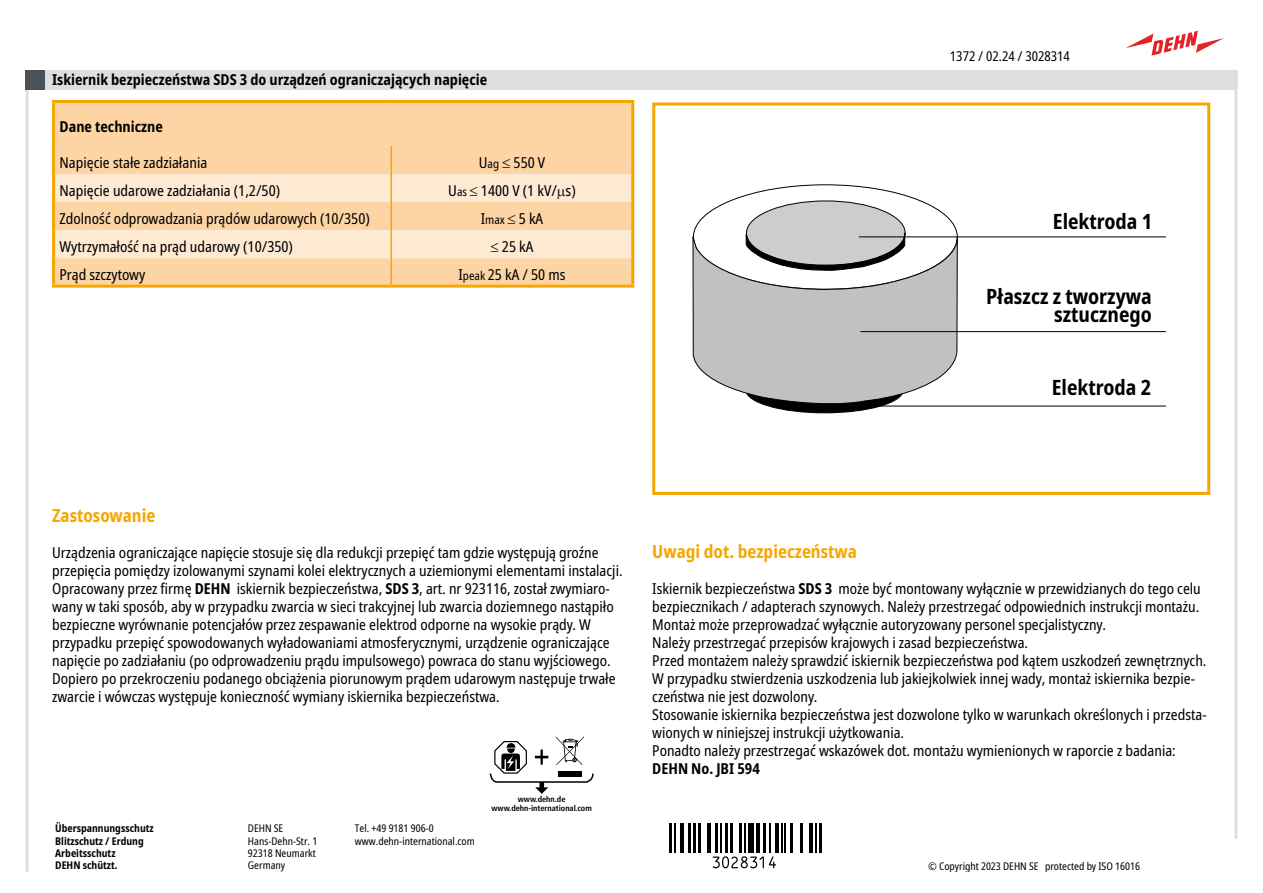
<style>
.page{position:relative;width:1263px;height:893px;background:#fff}
.page>*{position:absolute;margin:0;border:0;box-sizing:border-box;transform-origin:0 0}
.t1{font:700 condensed 21px/18px "Noto Sans";color:#000;text-align:right}
.t2{font:700 condensed 18px "Noto Sans";color:#f7a600}
.t3{font:condensed 15px/18px "Noto Sans";color:#000}
.t4{font:700 condensed 15px "Noto Sans";color:#000}
.t5{font:condensed 13.5px "Noto Sans";color:#000}
.t6{font:condensed 10.5px "Noto Sans";color:#000}
.t7{font:700 condensed 10.5px "Noto Sans";color:#000}
.t8{font:700 condensed 8.25px/8.2px "Frutiger LT Com";color:#000;text-align:center}
.s1{font-size:12px}
.s2{font-weight:700}
</style>
<div class="page">
<div style="left:26px;top:70px;width:1211px;height:19px;background:#dedede"></div>
<hr style="left:26px;top:70px;width:3px;height:802px;background:#dedede">
<hr style="left:1234px;top:83px;width:3px;height:756px;background:#dedede">
<div style="left:26px;top:70px;width:19px;height:19px;background:#4b5158"></div>
<svg style="left:1126px;top:31px;width:98px;height:25px"></svg>
<div style="left:55px;top:103px;width:576px;height:182px;background:#fdd5a5"></div>
<svg style="left:55px;top:174px;width:576px;height:84px;background:#fde2c3"></svg>
<hr style="left:631px;top:103px;width:3px;height:43px;background:#f7a600">
<hr style="left:390px;top:146px;width:2px;height:28px;background:#f7a600">
<hr style="left:390px;top:174px;width:2px;height:28px;background:#f7a600">
<hr style="left:390px;top:202px;width:2px;height:28px;background:#f7a600">
<hr style="left:390px;top:230px;width:2px;height:28px;background:#f7a600">
<hr style="left:390px;top:258px;width:2px;height:27px;background:#f7a600">
<hr style="left:52px;top:100px;width:339px;height:3px;background:#f7a600">
<hr style="left:52px;top:103px;width:3px;height:43px;background:#f7a600">
<hr style="left:391px;top:100px;width:243px;height:3px;background:#f7a600">
<hr style="left:52px;top:146px;width:3px;height:28px;background:#f7a600">
<hr style="left:631px;top:146px;width:3px;height:28px;background:#f7a600">
<hr style="left:52px;top:174px;width:3px;height:28px;background:#f7a600">
<hr style="left:631px;top:174px;width:3px;height:28px;background:#f7a600">
<hr style="left:52px;top:202px;width:3px;height:28px;background:#f7a600">
<hr style="left:631px;top:202px;width:3px;height:28px;background:#f7a600">
<hr style="left:52px;top:230px;width:3px;height:28px;background:#f7a600">
<hr style="left:631px;top:230px;width:3px;height:28px;background:#f7a600">
<hr style="left:52px;top:258px;width:3px;height:27px;background:#f7a600">
<hr style="left:631px;top:258px;width:3px;height:27px;background:#f7a600">
<hr style="left:52px;top:285px;width:339px;height:3px;background:#f7a600">
<hr style="left:391px;top:285px;width:243px;height:3px;background:#f7a600">
<div style="left:746px;top:201px;width:159px;height:64px;background:#cdcdcf;border-radius:50%"></div>
<svg style="left:746px;top:218px;width:159px;height:18px"></svg>
<svg style="left:693px;top:236px;width:269px;height:177px"></svg>
<hr style="left:859px;top:237px;width:307px;height:1px;background:#000">
<hr style="left:861px;top:331px;width:305px;height:1px;background:#000">
<hr style="left:859px;top:406px;width:307px;height:1px;background:#000">
<div style="left:652px;top:102px;width:558px;height:393px;border:3px solid #f7a600"></div>
<svg style="left:489px;top:736px;width:105px;height:58px"></svg>
<hr style="left:669px;top:823px;width:3px;height:30px;background:#000">
<hr style="left:674px;top:823px;width:1px;height:30px;background:#000">
<hr style="left:680px;top:823px;width:4px;height:30px;background:#000">
<hr style="left:688px;top:823px;width:3px;height:30px;background:#000">
<hr style="left:693px;top:823px;width:3px;height:30px;background:#000">
<hr style="left:698px;top:823px;width:3px;height:30px;background:#000">
<hr style="left:707px;top:823px;width:4px;height:30px;background:#000">
<hr style="left:715px;top:823px;width:3px;height:30px;background:#000">
<hr style="left:720px;top:823px;width:1px;height:30px;background:#000">
<hr style="left:725px;top:823px;width:3px;height:30px;background:#000">
<hr style="left:730px;top:823px;width:3px;height:30px;background:#000">
<hr style="left:739px;top:823px;width:3px;height:30px;background:#000">
<hr style="left:744px;top:823px;width:1px;height:30px;background:#000">
<div style="left:748px;top:823px;width:5px;height:30px;background:#000"></div>
<hr style="left:756px;top:823px;width:4px;height:30px;background:#000">
<hr style="left:763px;top:823px;width:2px;height:30px;background:#000">
<hr style="left:769px;top:823px;width:2px;height:30px;background:#000">
<hr style="left:775px;top:823px;width:4px;height:30px;background:#000">
<hr style="left:781px;top:823px;width:2px;height:30px;background:#000">
<hr style="left:785px;top:823px;width:1px;height:30px;background:#000">
<hr style="left:790px;top:823px;width:3px;height:30px;background:#000">
<hr style="left:800px;top:823px;width:3px;height:30px;background:#000">
<hr style="left:809px;top:823px;width:4px;height:30px;background:#000">
<hr style="left:815px;top:823px;width:2px;height:30px;background:#000">
<hr style="left:819px;top:823px;width:2px;height:30px;background:#000">
<svg style="left:713px;top:856px;width:63px;height:12px"></svg>
<svg style="left:558px;top:189px;width:7px;height:10px"></svg>
<p class="t4" style="left:52px;top:69px;width:437px">Iskiernik bezpieczeństwa SDS 3 do urządzeń ograniczających napięcie</p>
<p class="t4" style="left:60px;top:115px;width:105px">Dane techniczne</p>
<p class="t3" style="left:60px;top:154px;width:149px">Napięcie stałe zadziałania</p>
<p class="t3" style="left:479px;top:154px;width:68px">U<span class="s1">ag</span> ≤ 550 V</p>
<p class="t3" style="left:60px;top:182px;width:222px">Napięcie udarowe zadziałania (1,2/50)</p>
<p class="t3" style="left:448px;top:182px;width:129px">U<span class="s1">as</span> ≤ 1400 V (1 kV/ s)</p>
<p class="t3" style="left:60px;top:210px;width:312px">Zdolność odprowadzania prądów udarowych (10/350)</p>
<p class="t3" style="left:481px;top:210px;width:64px">I<span class="s1">max</span> ≤ 5 kA</p>
<p class="t3" style="left:60px;top:238px;width:235px">Wytrzymałość na prąd udarowy (10/350)</p>
<p class="t3" style="left:491px;top:238px;width:44px">≤ 25 kA</p>
<p class="t3" style="left:60px;top:266px;width:87px">Prąd szczytowy</p>
<p class="t3" style="left:458px;top:266px;width:109px">I<span class="s1">peak</span> 25 kA / 50 ms</p>
<p class="t5" style="left:950px;top:47px;width:122px">1372 / 02.24 / 3028314</p>
<h1 class="t1" style="left:1053px;top:213px;width:101px">Elektroda 1</h1>
<h1 class="t1" style="left:986px;top:288px;width:167px">Płaszcz z tworzywa sztucznego</h1>
<h1 class="t1" style="left:1052px;top:379px;width:101px">Elektroda 2</h1>
<p class="t2" style="left:52px;top:502px;width:105px">Zastosowanie</p>
<p class="t3" style="left:52px;top:544px;width:572px">Urządzenia ograniczające napięcie stosuje się dla redukcji przepięć tam gdzie występują groźne przepięcia pomiędzy izolowanymi szynami kolei elektrycznych a uziemionymi elementami instalacji.<br>Opracowany przez firmę <span class="s2">DEHN</span> iskiernik bezpieczeństwa, <span class="s2">SDS 3</span>, art. nr 923116, został zwymiaro&shy;wany w taki sposób, aby w przypadku zwarcia w sieci trakcyjnej lub zwarcia doziemnego nastąpiło bezpieczne wyrównanie potencjałów przez zespawanie elektrod odporne na wysokie prądy. W przypadku przepięć spowodowanych wyładowaniami atmosferycznymi, urządzenie ograniczające napięcie po zadziałaniu (po odprowadzeniu prądu impulsowego) powraca do stanu wyjściowego.<br>Dopiero po przekroczeniu podanego obciążenia piorunowym prądem udarowym następuje trwałe zwarcie i wówczas występuje konieczność wymiany iskiernika bezpieczeństwa.</p>
<p class="t7" style="left:55px;top:821px;width:100px">Überspannungsschutz</p>
<p class="t6" style="left:248px;top:821px;width:37px">DEHN SE</p>
<p class="t6" style="left:355px;top:821px;width:80px">Tel. +49 9181 906-0</p>
<p class="t7" style="left:55px;top:833px;width:90px">Blitzschutz / Erdung</p>
<p class="t6" style="left:248px;top:833px;width:71px">Hans-Dehn-Str. 1</p>
<p class="t6" style="left:355px;top:833px;width:121px">www.dehn-international.com</p>
<p class="t7" style="left:55px;top:845px;width:62px">Arbeitsschutz</p>
<p class="t6" style="left:248px;top:845px;width:70px">92318 Neumarkt</p>
<p class="t7" style="left:55px;top:857px;width:64px">DEHN schützt.</p>
<p class="t6" style="left:248px;top:857px;width:39px">Germany</p>
<p class="t8" style="left:491px;top:795px;width:102px">www.dehn.de www.dehn-international.com</p>
<p class="t2" style="left:652px;top:538px;width:206px">Uwagi dot. bezpieczeństwa</p>
<p class="t3" style="left:652px;top:580px;width:556px">Iskiernik bezpieczeństwa <span class="s2">SDS 3</span> może być montowany wyłącznie w przewidzianych do tego celu bezpiecznikach / adapterach szynowych. Należy przestrzegać odpowiednich instrukcji montażu.<br>Montaż może przeprowadzać wyłącznie autoryzowany personel specjalistyczny.<br>Należy przestrzegać przepisów krajowych i zasad bezpieczeństwa.<br>Przed montażem należy sprawdzić iskiernik bezpieczeństwa pod kątem uszkodzeń zewnętrznych.<br>W przypadku stwierdzenia uszkodzenia lub jakiejkolwiek innej wady, montaż iskiernika bezpie&shy;czeństwa nie jest dozwolony.<br>Stosowanie iskiernika bezpieczeństwa jest dozwolone tylko w warunkach określonych i przedsta&shy;wionych w niniejszej instrukcji użytkowania.<br>Ponadto należy przestrzegać wskazówek dot. montażu wymienionych w raporcie z badania:</p>
<p class="t4" style="left:652px;top:758px;width:109px">DEHN No. JBI 594</p>
<p class="t6" style="left:928px;top:859px;width:213px">© Copyright 2023 DEHN SE protected by ISO 16016</p>
</div>
